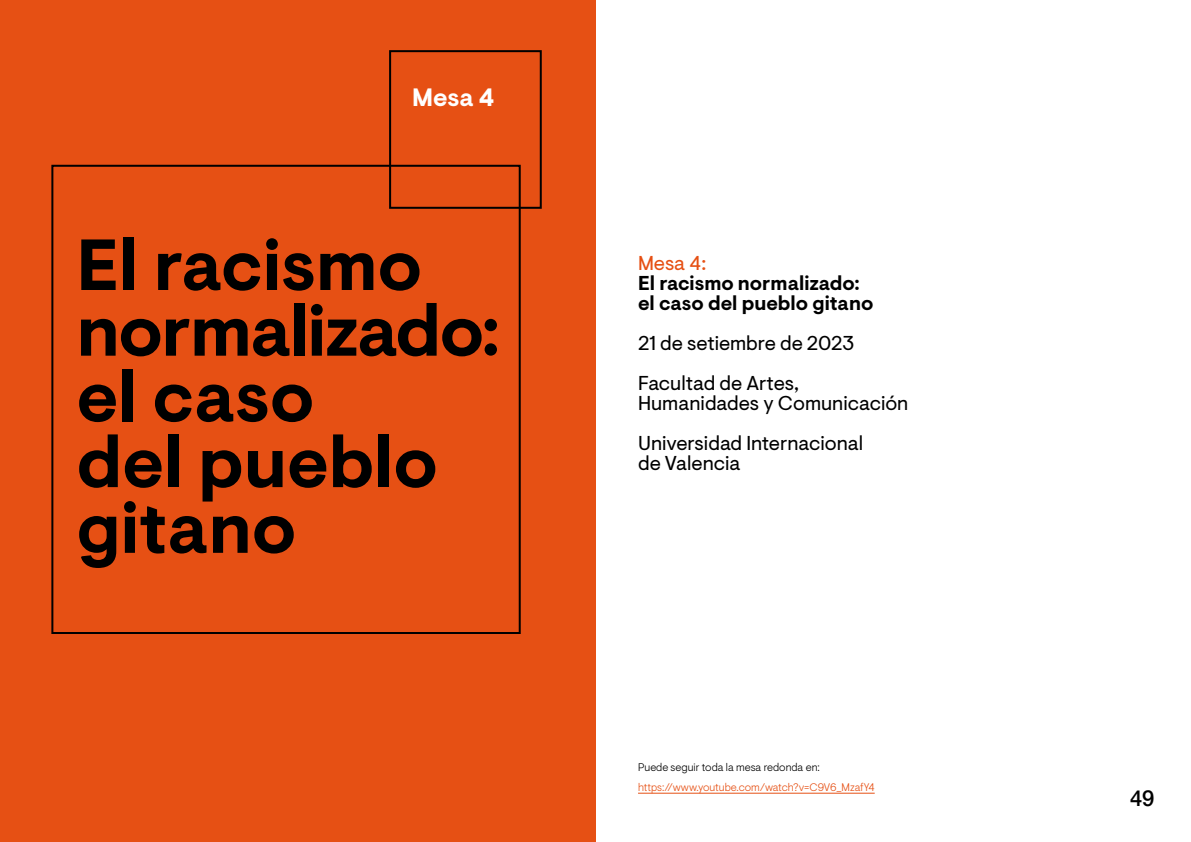
<style>
.page{position:relative;width:1191px;height:842px;background:#fff}
.page>*{position:absolute;margin:0;border:0;box-sizing:border-box;transform-origin:0 0}
.t1{font:700 72.2px/65.7px "Visuelt Pro";color:#000}
.t2{font:700 25px "Visuelt Pro";color:#fff}
.t3{font:500 22px "Helvetica Neue";color:#000}
.t4{font:20px/40px "Visuelt Pro";color:#000}
.t5{font:700 20px/20px "Visuelt Pro";color:#000}
.t6{font:20px "Visuelt Pro";color:#e65014}
.t7{font:300 11px "Visuelt Pro";color:#e65014}
.t8{font:300 11px "Visuelt Pro";color:#000}
</style>
<div class="page">
<div style="left:0;top:0;width:596px;height:842px;background:#e65014"></div>
<hr style="left:638px;top:793px;width:236px;height:1px;background:#e65014">
<div style="left:51px;top:165px;width:470px;height:469px;border:2px solid #000"></div>
<div style="left:389px;top:50px;width:153px;height:159px;border:2px solid #000"></div>
<p class="t2" style="left:412px;top:82px;width:84px">Mesa 4</p>
<h1 class="t1" style="left:77px;top:235px;width:425px">El racismo normalizado: el caso<br>del pueblo gitano</h1>
<p class="t6" style="left:638px;top:251px;width:70px">Mesa 4:</p>
<p class="t5" style="left:638px;top:274px;width:237px">El racismo normalizado: el caso del pueblo gitano</p>
<p class="t4" style="left:638px;top:324px;width:218px">21 de setiembre de 2023<br>Facultad de Artes,</p>
<p class="t4" style="left:638px;top:384px;width:272px">Humanidades y Comunicación<br>Universidad Internacional</p>
<p class="t4" style="left:638px;top:444px;width:104px">de Valencia</p>
<p class="t8" style="left:638px;top:761px;width:183px">Puede seguir toda la mesa redonda en:</p>
<p class="t7" style="left:638px;top:781px;width:238px">https://www.youtube.com/watch?v=C9V6_MzafY4</p>
<p class="t3" style="left:1130px;top:781px;width:26px">49</p>
</div>
